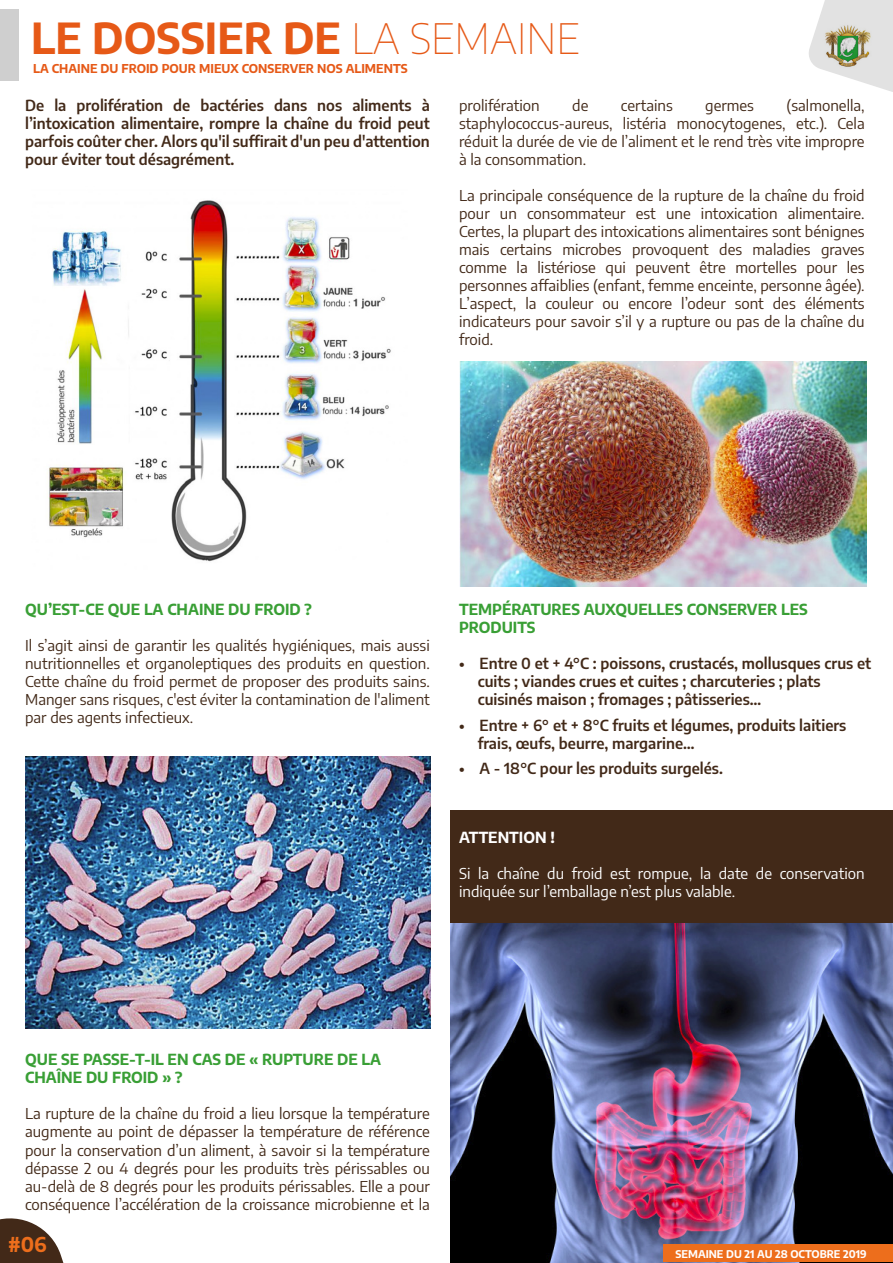
<style>
.page{position:relative;width:893px;height:1263px;background:#fff}
.page>*{position:absolute;margin:0;border:0;box-sizing:border-box;transform-origin:0 0}
.t1{font:700 42px "Encode Sans";color:#e65917}
.t2{font:700 20.1px "Encode Sans";color:#ed6e1c}
.t3{font:15px/18px "Encode Sans";color:#422918;text-align:justify}
.t4{font:600 15px/18px "Encode Sans";color:#422918}
.t5{font:700 15px/18px "Encode Sans";color:#399f35}
.t6{font:15px/18px "Encode Sans";color:#fff}
.t7{font:700 15px "Encode Sans";color:#fff}
.t8{font:700 12px "Encode Sans";color:#e65917}
.t9{font:700 10.5px "Encode Sans";color:#fff}
.s1{font-weight:100}
</style>
<div class="page">
<img style="left:451px;top:923px;width:442px;height:340px">
<div style="left:451px;top:811px;width:442px;height:112px;background:#422918"></div>
<svg style="left:809px;top:0;width:84px;height:92px"></svg>
<img style="left:822px;top:22px;width:53px;height:48px">
<svg style="left:0;top:1218px;width:64px;height:45px"></svg>
<div style="left:664px;top:1244px;width:229px;height:18px;background:#ed6e1c"></div>
<div style="left:0;top:9px;width:18px;height:71px;background:#cfcfcf"></div>
<img style="left:47px;top:200px;width:344px;height:362px">
<img style="left:459px;top:361px;width:407px;height:225px">
<img style="left:25px;top:756px;width:405px;height:273px">
<h1 class="t1" style="left:31px;top:6px;width:550px">LE DOSSIER DE <span class="s1">LA SEMAINE</span></h1>
<p class="t8" style="left:33px;top:60px;width:376px">LA CHAINE DU FROID POUR MIEUX CONSERVER NOS ALIMENTS</p>
<p class="t4" style="left:25px;top:96px;width:406px;text-align:justify">De la prolifération de bactéries dans nos aliments à l’intoxication alimentaire, rompre la chaîne du froid peut parfois coûter cher. Alors qu'il suffirait d'un peu d'attention pour éviter tout désagrément.</p>
<p class="t3" style="left:459px;top:96px;width:82px">prolifération</p>
<p class="t3" style="left:572px;top:96px;width:18px">de</p>
<p class="t3" style="left:621px;top:96px;width:53px">certains</p>
<p class="t3" style="left:705px;top:96px;width:50px">germes</p>
<p class="t3" style="left:459px;top:96px;width:407px;text-indent:327px">(salmonella, staphylococcus-aureus, listéria monocytogenes, etc.). Cela réduit la durée de vie de l’aliment et le rend très vite impropre à la consommation.</p>
<p class="t3" style="left:459px;top:186px;width:407px">La principale conséquence de la rupture de la chaîne du froid pour un consommateur est une intoxication alimentaire.<br>Certes, la plupart des intoxications alimentaires sont bénignes mais certains microbes provoquent des maladies graves comme la listériose qui peuvent être mortelles pour les personnes affaiblies (enfant, femme enceinte, personne âgée).<br>L’aspect, la couleur ou encore l’odeur sont des éléments indicateurs pour savoir s’il y a rupture ou pas de la chaîne du froid.</p>
<p class="t5" style="left:25px;top:600px;width:288px">QU’EST-CE QUE LA CHAINE DU FROID ?</p>
<p class="t3" style="left:25px;top:636px;width:406px">Il s’agit ainsi de garantir les qualités hygiéniques, mais aussi nutritionnelles et organoleptiques des produits en question.<br>Cette chaîne du froid permet de proposer des produits sains.<br>Manger sans risques, c'est éviter la contamination de l'aliment par des agents infectieux.</p>
<p class="t5" style="left:459px;top:600px;width:350px">TEMPÉRATURES AUXQUELLES CONSERVER LES<br>PRODUITS</p>
<p class="t4" style="left:478px;top:654px;width:395px;text-indent:-19px">• Entre 0 et + 4°C : poissons, crustacés, mollusques crus et cuits ; viandes crues et cuites ; charcuteries ; plats cuisinés maison ; fromages ; pâtisseries…</p>
<p class="t4" style="left:478px;top:715px;width:370px;text-indent:-19px">• Entre + 6° et + 8°C fruits et légumes, produits laitiers frais, œufs, beurre, margarine…</p>
<p class="t4" style="left:459px;top:759px;width:265px">• A - 18°C pour les produits surgelés.</p>
<p class="t7" style="left:459px;top:827px;width:97px">ATTENTION !</p>
<p class="t6" style="left:459px;top:864px;width:407px">Si la chaîne du froid est rompue, la date de conservation indiquée sur l’emballage n’est plus valable.</p>
<p class="t5" style="left:25px;top:1050px;width:358px">QUE SE PASSE-T-IL EN CAS DE « RUPTURE DE LA<br>CHAÎNE DU FROID » ?</p>
<p class="t3" style="left:25px;top:1104px;width:406px">La rupture de la chaîne du froid a lieu lorsque la température augmente au point de dépasser la température de référence pour la conservation d’un aliment, à savoir si la température dépasse 2 ou 4 degrés pour les produits très périssables ou au-delà de 8 degrés pour les produits périssables. Elle a pour conséquence l’accélération de la croissance microbienne et la</p>
<h2 class="t2" style="left:8px;top:1230px;width:40px">#06</h2>
<p class="t9" style="left:676px;top:1246px;width:193px">SEMAINE DU 21 AU 28 OCTOBRE 2019</p>
</div>
